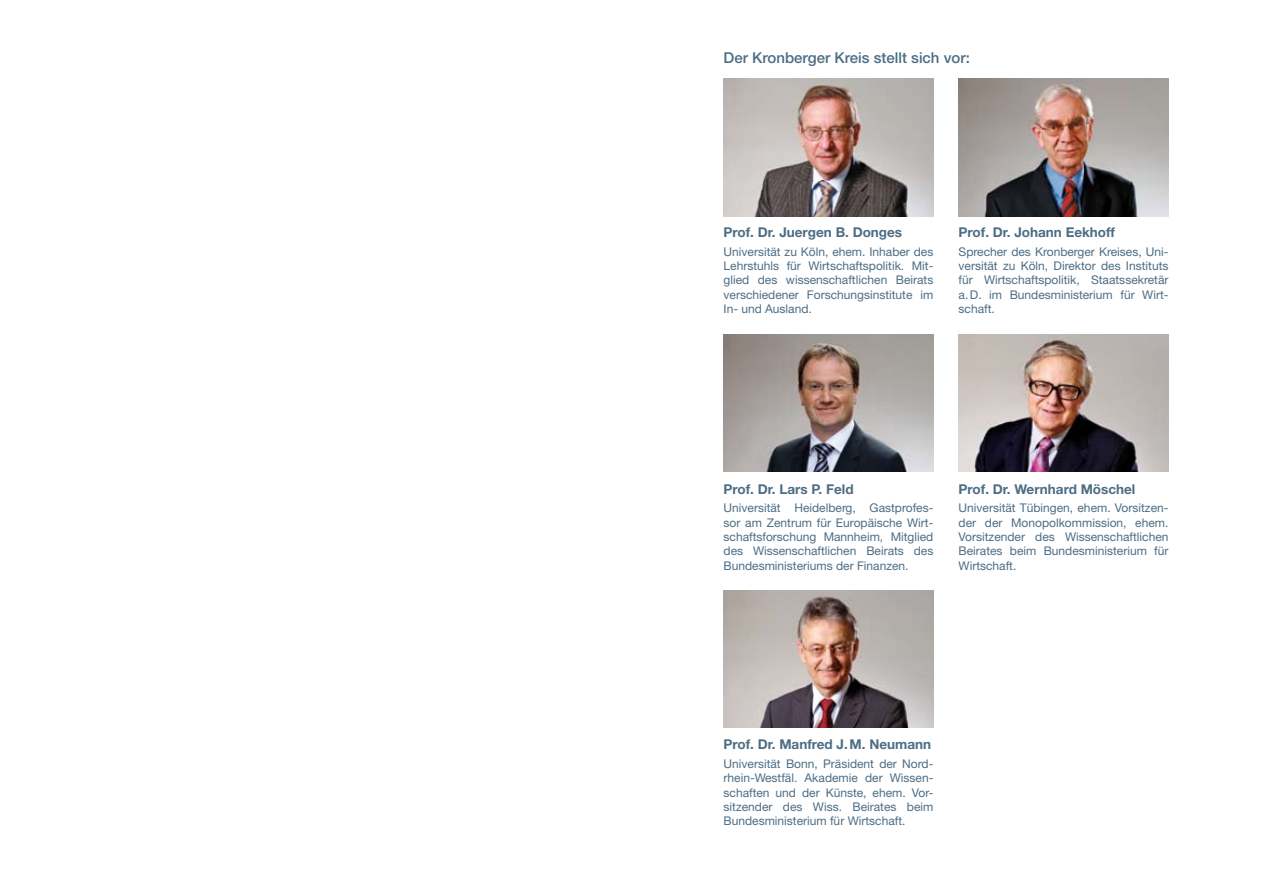
<style>
.page{position:relative;width:1272px;height:893px;background:#fff}
.page>*{position:absolute;margin:0;border:0;box-sizing:border-box;transform-origin:0 0}
.t1{font:500 15px "Helvetica Neue";color:#4c6d84}
.t2{font:700 13.5px "Helvetica Neue";color:#4c6d84}
.t3{font:12px/14.4px "Helvetica Neue";color:#4c6d84;text-align:justify}
</style>
<div class="page">
<img style="left:723px;top:79px;width:210px;height:138px">
<img style="left:958px;top:334px;width:210px;height:138px">
<img style="left:723px;top:334px;width:210px;height:138px">
<img style="left:723px;top:590px;width:210px;height:137px">
<img style="left:958px;top:79px;width:210px;height:138px">
<p class="t1" style="left:723px;top:48px;width:248px">Der Kronberger Kreis stellt sich vor:</p>
<p class="t2" style="left:723px;top:224px;width:180px">Prof. Dr. Juergen B. Donges</p>
<p class="t3" style="left:723px;top:244px;width:211px">Universität zu Köln, ehem. Inhaber des Lehrstuhls für Wirtschaftspolitik. Mit&shy;glied des wissenschaftlichen Beirats verschiedener Forschungsinstitute im In- und Ausland.</p>
<p class="t2" style="left:958px;top:224px;width:158px">Prof. Dr. Johann Eekhoff</p>
<p class="t3" style="left:958px;top:244px;width:211px">Sprecher des Kronberger Kreises, Uni&shy;versität zu Köln, Direktor des Instituts für Wirtschaftspolitik, Staatssekretär a.D. im Bundesministerium für Wirt&shy;schaft.</p>
<p class="t2" style="left:723px;top:480px;width:132px">Prof. Dr. Lars P. Feld</p>
<p class="t3" style="left:723px;top:500px;width:211px">Universität Heidelberg, Gastprofes&shy;sor am Zentrum für Europäische Wirt&shy;schaftsforschung Mannheim, Mitglied des Wissenschaftlichen Beirats des Bundesministeriums der Finanzen.</p>
<p class="t2" style="left:958px;top:480px;width:178px">Prof. Dr. Wernhard Möschel</p>
<p class="t3" style="left:958px;top:500px;width:211px">Universität Tübingen, ehem. Vorsitzen&shy;der der Monopolkommission, ehem.<br>Vorsitzender des Wissenschaftlichen Beirates beim Bundesministerium für Wirtschaft.</p>
<p class="t2" style="left:723px;top:736px;width:209px">Prof. Dr. Manfred J.M. Neumann</p>
<p class="t3" style="left:723px;top:756px;width:211px">Universität Bonn, Präsident der Nord&shy;rhein-Westfäl. Akademie der Wissen&shy;schaften und der Künste, ehem. Vor&shy;sitzender des Wiss. Beirates beim Bundesministerium für Wirtschaft.</p>
</div>
